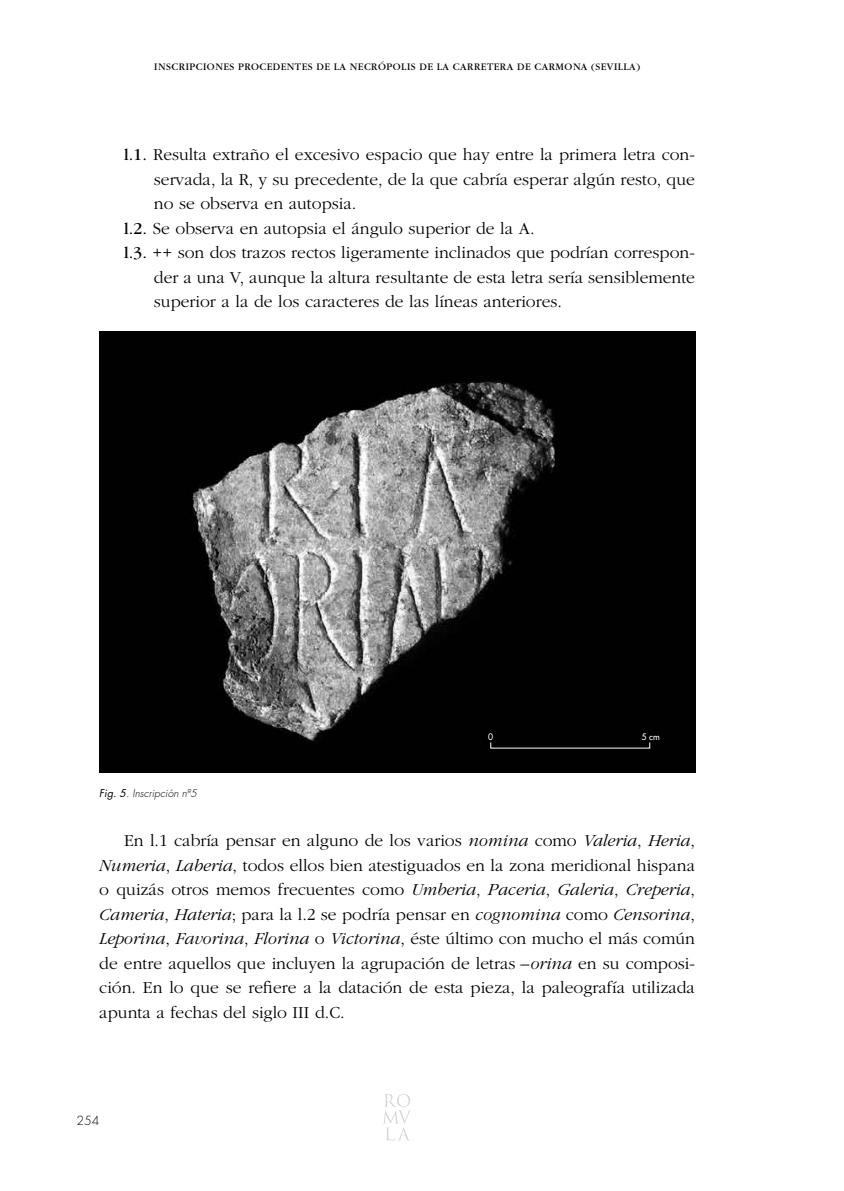
<style>
.page{position:relative;width:844px;height:1191px;background:#fff}
.page>*{position:absolute;margin:0;border:0;box-sizing:border-box;transform-origin:0 0}
.Texto_general_Romula{font:300 17.5px/24.5px "Garamond";color:#000;text-align:justify}
.t1{font:300 12.25px "Futura";color:#000}
.t2{font:10.5px "Garamond";letter-spacing:.05em;color:#000}
.Pie_de_foto{font:italic 300 10.5px "Futura";color:#000}
.t3{font:8.75px "Futura";color:#fff}
.s1{font-weight:400}
.s2{font-style:italic}
</style>
<div class="page">
<svg style="left:383px;top:1094px;width:28px;height:46px"></svg>
<img style="left:99px;top:332px;width:595px;height:441px">
<p class="t2" style="left:154px;top:62px;width:487px">INSCRIPCIONES PROCEDENTES DE LA NECRÓPOLIS DE LA CARRETERA DE CARMONA (SEVILLA)</p>
<p class="Texto_general_Romula" style="left:154px;top:143px;width:542px;text-indent:-30px"><span class="s1">l.1.</span> Resulta extraño el excesivo espacio que hay entre la primera letra con&shy;servada, la R, y su precedente, de la que cabría esperar algún resto, que no se observa en autopsia.</p>
<p class="Texto_general_Romula" style="left:124px;top:216px;width:412px"><span class="s1">l.2.</span> Se observa en autopsia el ángulo superior de la A.</p>
<p class="Texto_general_Romula" style="left:154px;top:241px;width:542px;text-indent:-30px"><span class="s1">l.3.</span> ++ son dos trazos rectos ligeramente inclinados que podrían correspon&shy;der a una V, aunque la altura resultante de esta letra sería sensiblemente superior a la de los caracteres de las líneas anteriores.</p>
<p class="Pie_de_foto" style="left:99px;top:786px;width:99px"><span class="s1">Fig. 5</span>. Inscripción nº5</p>
<p class="t3" style="left:488px;top:731px;width:7px">0</p>
<p class="t3" style="left:641px;top:731px;width:20px">5 cm</p>
<p class="Texto_general_Romula" style="left:99px;top:829px;width:597px;text-indent:25px">En l.1 cabría pensar en alguno de los varios <span class="s2">nomina</span> como <span class="s2">Valeria</span>, <span class="s2">Heria</span>, <span class="s2">Numeria</span>, <span class="s2">Laberia</span>, todos ellos bien atestiguados en la zona meridional hispana o quizás otros memos frecuentes como <span class="s2">Umberia</span>, <span class="s2">Paceria</span>, <span class="s2">Galeria</span>, <span class="s2">Creperia</span>, <span class="s2">Cameria</span>, <span class="s2">Hateria</span>; para la l.2 se podría pensar en <span class="s2">cognomina</span> como <span class="s2">Censorina</span>, <span class="s2">Leporina</span>, <span class="s2">Favorina</span>, <span class="s2">Florina</span> o <span class="s2">Victorina</span>, éste último con mucho el más común de entre aquellos que incluyen la agrupación de letras <span class="s2">–orina</span> en su composi&shy;ción. En lo que se refiere a la datación de esta pieza, la paleografía utilizada apunta a fechas del siglo III d.C.</p>
<p class="t1" style="left:76px;top:1113px;width:24px">254</p>
</div>
